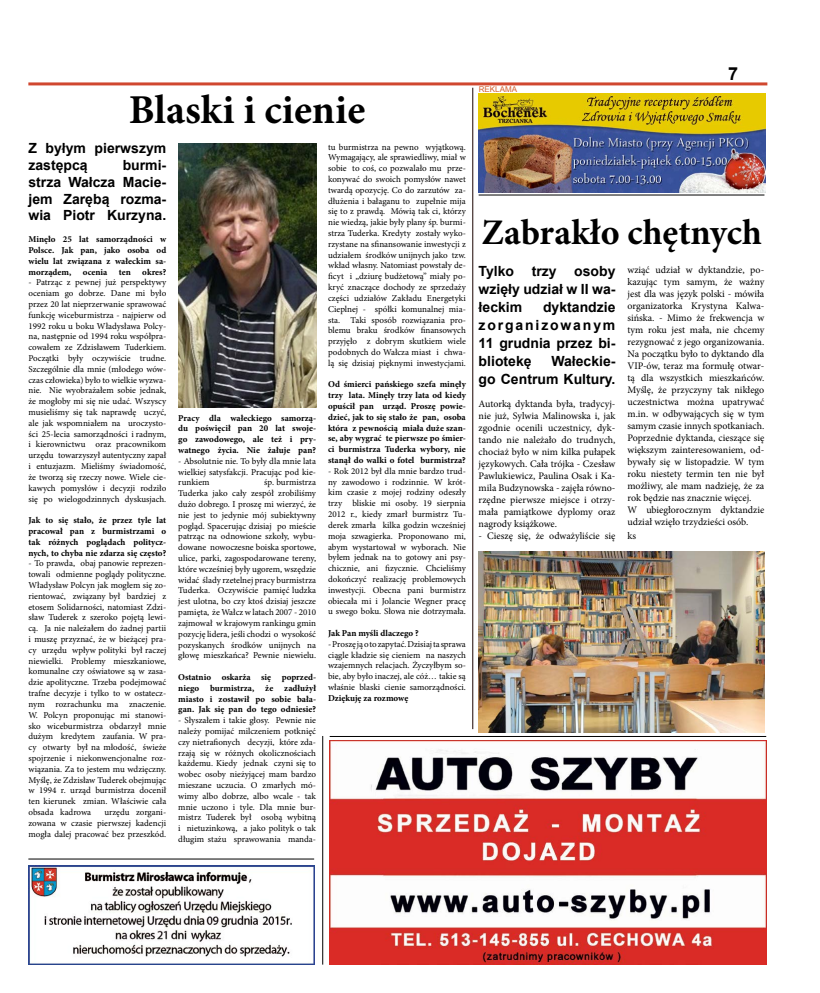
<style>
.page{position:relative;width:820px;height:993px;background:#fff}
.page>*{position:absolute;margin:0;border:0;box-sizing:border-box;transform-origin:0 0}
.t1{font:700 41px "Minion Pro";color:#000}
.t2{font:700 36px "Minion Pro";color:#000}
.t3{font:700 18px "Arial";color:#000}
.t4{font:700 14px/18px "Arial";color:#000;text-align:justify}
.t5{font:10px/12px "Minion Pro";color:#000;text-align:justify}
.t6{font:9px/10.8px "Minion Pro";color:#000;text-align:justify}
.t7{font:700 9px/10.8px "Minion Pro";color:#000;text-align:justify}
.t8{font:8px "Arial";color:#d36130}
</style>
<div class="page">
<hr style="left:28px;top:82px;width:739px;height:3px;background:#d0472f">
<hr style="left:329px;top:735px;width:436px;height:1px;background:#000">
<hr style="left:478px;top:194px;width:286px;height:1px;background:#000">
<hr style="left:472px;top:88px;width:1px;height:641px;background:#1a0300">
<hr style="left:28px;top:858px;width:286px;height:1px;background:#000">
<hr style="left:322px;top:735px;width:1px;height:229px;background:#000">
<img style="left:329px;top:740px;width:436px;height:224px">
<img style="left:478px;top:93px;width:287px;height:99px">
<img style="left:478px;top:551px;width:286px;height:181px">
<img style="left:28px;top:865px;width:287px;height:99px">
<img style="left:178px;top:143px;width:138px;height:264px">
<h1 class="t1" style="left:129px;top:81px;width:238px">Blaski i cienie</h1>
<h3 class="t4" style="left:28px;top:140px;width:139px;line-height:16.8px">Z byłym pierwszym zastępcą</h3>
<p class="t6" style="left:328px;top:141px;width:139px">tu burmistrza na pewno wyjątkową.<br>Wymagający, ale sprawiedliwy, miał w sobie to coś, co pozwalało mu prze&shy;konywać do swoich pomysłów nawet twardą opozycję. Co do zarzutów za&shy;dłużenia i bałaganu to zupełnie mija się to z prawdą. Mówią tak ci, którzy nie wiedzą, jakie były plany śp. burmi&shy;strza Tuderka. Kredyty zostały wyko&shy;rzystane na sfinansowanie inwestycji z udziałem środków unijnych jako tzw. wkład własny. Natomiast powstały de&shy;ficyt i „dziurę budżetową” miały po&shy;kryć znaczące dochody ze sprzedaży części udziałów Zakładu Energetyki Cieplnej - spółki komunalnej mia&shy;sta. Taki sposób rozwiązania pro&shy;blemu braku środków finansowych przyjęło z dobrym skutkiem wiele podobnych do Wałcza miast i chwa&shy;lą się dzisiaj pięknymi inwestycjami.</p>
<p class="t7" style="left:328px;top:379px;width:139px">Od śmierci pańskiego szefa minęły trzy lata. Minęły trzy lata od kiedy opuścił pan urząd. Proszę powie&shy;dzieć, jak to się stało że pan, osoba która z pewnością miała duże szan&shy;se, aby wygrać te pierwsze po śmier&shy;ci burmistrza Tuderka wybory, nie stanął do walki o fotel burmistrza?</p>
<p class="t6" style="left:328px;top:465px;width:139px">- Rok 2012 był dla mnie bardzo trud&shy;ny zawodowo i rodzinnie. W krót&shy;kim czasie z mojej rodziny odeszły trzy bliskie mi osoby. 19 sierpnia 2012 r., kiedy zmarł burmistrz Tu&shy;derek zmarła kilka godzin wcześniej moja szwagierka. Proponowano mi, abym wystartował w wyborach. Nie byłem jednak na to gotowy ani psy&shy;chicznie, ani fizycznie. Chcieliśmy dokończyć realizację problemowych inwestycji. Obecna pani burmistrz obiecała mi i Jolancie Wegner pracę u swego boku. Słowa nie dotrzymała.</p>
<p class="t7" style="left:328px;top:627px;width:92px">Jak Pan myśli dlaczego ?</p>
<p class="t6" style="left:328px;top:638px;width:139px">- Proszę ją o to zapytać. Dzisiaj ta sprawa ciągle kładzie się cieniem na naszych wzajemnych relacjach. Życzyłbym so&shy;bie, aby było inaczej, ale cóż… takie są właśnie blaski cienie samorządności.</p>
<p class="t7" style="left:328px;top:692px;width:82px">Dziękuję za rozmowę</p>
<h3 class="t4" style="left:28px;top:157px;width:139px;line-height:16.8px;text-indent:94px">burmi&shy;strza Wałcza Macie&shy;jem Zarębą rozma&shy;wia Piotr Kurzyna.</h3>
<p class="t7" style="left:28px;top:233px;width:139px">Minęło 25 lat samorządności w Polsce. Jak pan, jako osoba od wielu lat związana z wałeckim sa&shy;morządem,</p>
<p class="t7" style="left:83px;top:266px;width:26px">ocenia</p>
<p class="t7" style="left:119px;top:266px;width:13px">ten</p>
<p class="t7" style="left:142px;top:266px;width:25px">okres?</p>
<p class="t6" style="left:28px;top:277px;width:139px">- Patrząc z pewnej już perspektywy oceniam go dobrze. Dane mi było przez 20 lat nieprzerwanie sprawować funkcję wiceburmistrza - najpierw od 1992 roku u boku Władysława Polcy&shy;na, następnie od 1994 roku współpra&shy;cowałem ze Zdzisławem Tuderkiem.<br>Początki były oczywiście trudne.<br>Szczególnie dla mnie (młodego wów&shy;czas człowieka) było to wielkie wyzwa&shy;nie. Nie wyobrażałem sobie jednak, że mogłoby mi się nie udać. Wszyscy musieliśmy się tak naprawdę uczyć, ale jak wspomniałem na uroczysto&shy;ści 25-lecia samorządności i radnym, i kierownictwu oraz pracownikom urzędu towarzyszył autentyczny zapał i entuzjazm. Mieliśmy świadomość, że tworzą się rzeczy nowe. Wiele cie&shy;kawych pomysłów i decyzji rodziło się po wielogodzinnych dyskusjach.</p>
<p class="t7" style="left:28px;top:514px;width:139px">Jak to się stało, że przez tyle lat pracował pan z burmistrzami o tak różnych poglądach politycz&shy;nych, to chyba nie zdarza się często?</p>
<p class="t6" style="left:28px;top:558px;width:139px">- To prawda, obaj panowie reprezen&shy;towali odmienne poglądy polityczne.<br>Władysław Polcyn jak mogłem się zo&shy;rientować, związany był bardziej z etosem Solidarności, natomiast Zdzi&shy;sław Tuderek z szeroko pojętą lewi&shy;cą. Ja nie należałem do żadnej partii i muszę przyznać, że w bieżącej pra&shy;cy urzędu wpływ polityki był raczej niewielki. Problemy mieszkaniowe, komunalne czy oświatowe są w zasa&shy;dzie apolityczne. Trzeba podejmować trafne decyzje i tylko to w ostatecz&shy;nym rozrachunku ma znaczenie.<br>W. Polcyn proponując mi stanowi&shy;sko wiceburmistrza obdarzył mnie dużym kredytem zaufania. W pra&shy;cy otwarty był na młodość, świeże spojrzenie i niekonwencjonalne roz&shy;wiązania. Za to jestem mu wdzięczny.<br>Myślę, że Zdzisław Tuderek obejmując w 1994 r. urząd burmistrza docenił ten kierunek zmian. Właściwie cała obsada kadrowa</p>
<p class="t7" style="left:178px;top:412px;width:139px">Pracy dla wałeckiego samorzą&shy;du poświęcił pan 20 lat swoje&shy;go zawodowego, ale też i pry&shy;watnego życia. Nie żałuje pan?</p>
<p class="t6" style="left:178px;top:455px;width:139px">- Absolutnie nie. To były dla mnie lata wielkiej satysfakcji. Pracując pod kie&shy;runkiem</p>
<p class="t6" style="left:178px;top:477px;width:139px;text-indent:86px">śp. burmistrza Tuderka jako cały zespół zrobiliśmy dużo dobrego. I proszę mi wierzyć, że nie jest to jedynie mój subiektywny pogląd. Spacerując dzisiaj po mieście patrząc na odnowione szkoły, wybu&shy;dowane nowoczesne boiska sportowe, ulice, parki, zagospodarowane tereny, które wcześniej były ugorem, wszędzie widać ślady rzetelnej pracy burmistrza Tuderka. Oczywiście pamięć ludzka jest ulotna, bo czy ktoś dzisiaj jeszcze pamięta, że Wałcz w latach 2007 - 2010 zajmował w krajowym rankingu gmin pozycję lidera, jeśli chodzi o wysokość pozyskanych środków unijnych na głowę mieszkańca? Pewnie niewielu.</p>
<p class="t7" style="left:178px;top:671px;width:139px">Ostatnio oskarża się poprzed&shy;niego burmistrza, że zadłużył miasto i zostawił po sobie bała&shy;gan. Jak się pan do tego odniesie?</p>
<p class="t6" style="left:178px;top:714px;width:139px">- Słyszałem i takie głosy. Pewnie nie należy pomijać milczeniem potknięć czy nietrafionych decyzji, które zda&shy;rzają się w różnych okolicznościach każdemu. Kiedy jednak czyni się to wobec osoby nieżyjącej mam bardzo mieszane uczucia. O zmarłych mó&shy;wimy albo dobrze, albo wcale - tak mnie uczono i tyle. Dla mnie bur&shy;mistrz Tuderek był osobą wybitną i nietuzinkową, a jako polityk o tak długim stażu sprawowania manda-</p>
<p class="t6" style="left:28px;top:806px;width:139px;text-indent:76px">urzędu zorgani&shy;zowana w czasie pierwszej kadencji mogła dalej pracować bez przeszkód.</p>
<p class="t8" style="left:478px;top:84px;width:40px">REKLAMA</p>
<h3 class="t3" style="left:727px;top:62px;width:12px">7</h3>
<h2 class="t2" style="left:481px;top:207px;width:282px">Zabrakło chętnych</h2>
<h3 class="t4" style="left:478px;top:262px;width:37px">Tylko</h3>
<h3 class="t4" style="left:531px;top:262px;width:26px">trzy</h3>
<h3 class="t4" style="left:478px;top:262px;width:138px;text-indent:95px">osoby wzięły udział w II wa&shy;łeckim</h3>
<p class="t5" style="left:627px;top:264px;width:138px;text-align:left">wziąć udział w dyktandzie, po&shy;kazując tym samym, że ważny jest dla was język polski - mówiła organizatorka Krystyna Kalwa&shy;sińska. - Mimo że frekwencja w tym roku jest mała, nie chcemy rezygnować z jego organizowania.<br>Na początku było to dyktando dla<br>VIP-ów, teraz ma formułę otwar&shy;tą dla wszystkich mieszkańców.<br>Myślę, że przyczyny tak nikłego uczestnictwa można upatrywać m.in. w odbywających się w tym samym czasie innych spotkaniach.<br>Poprzednie dyktanda, cieszące się większym zainteresowaniem, od&shy;bywały się w listopadzie. W tym roku niestety termin ten nie był możliwy, ale mam nadzieję, że za rok będzie nas znacznie więcej.<br>W ubiegłorocznym dyktandzie udział wzięło trzydzieści osób.</p>
<p class="t5" style="left:627px;top:529px;width:10px">ks</p>
<h3 class="t4" style="left:478px;top:298px;width:138px;text-indent:64px">dyktandzie zorganizowanym 11 grudnia przez bi&shy;bliotekę</h3>
<h3 class="t4" style="left:478px;top:352px;width:138px;text-align:right">Wałeckie-<br>go Centrum Kultury.</h3>
<p class="t5" style="left:478px;top:398px;width:138px">Autorką dyktanda była, tradycyj&shy;nie już, Sylwia Malinowska i, jak zgodnie ocenili uczestnicy, dyk&shy;tando nie należało do trudnych, chociaż było w nim kilka pułapek językowych. Cała trójka - Czesław Pawlukiewicz, Paulina Osak i Ka&shy;mila Budzynowska - zajęła równo&shy;rzędne pierwsze miejsce i otrzy&shy;mała pamiątkowe dyplomy oraz nagrody książkowe.</p>
<p class="t5" style="left:478px;top:530px;width:138px">- Cieszę się, że odważyliście się</p>
</div>
